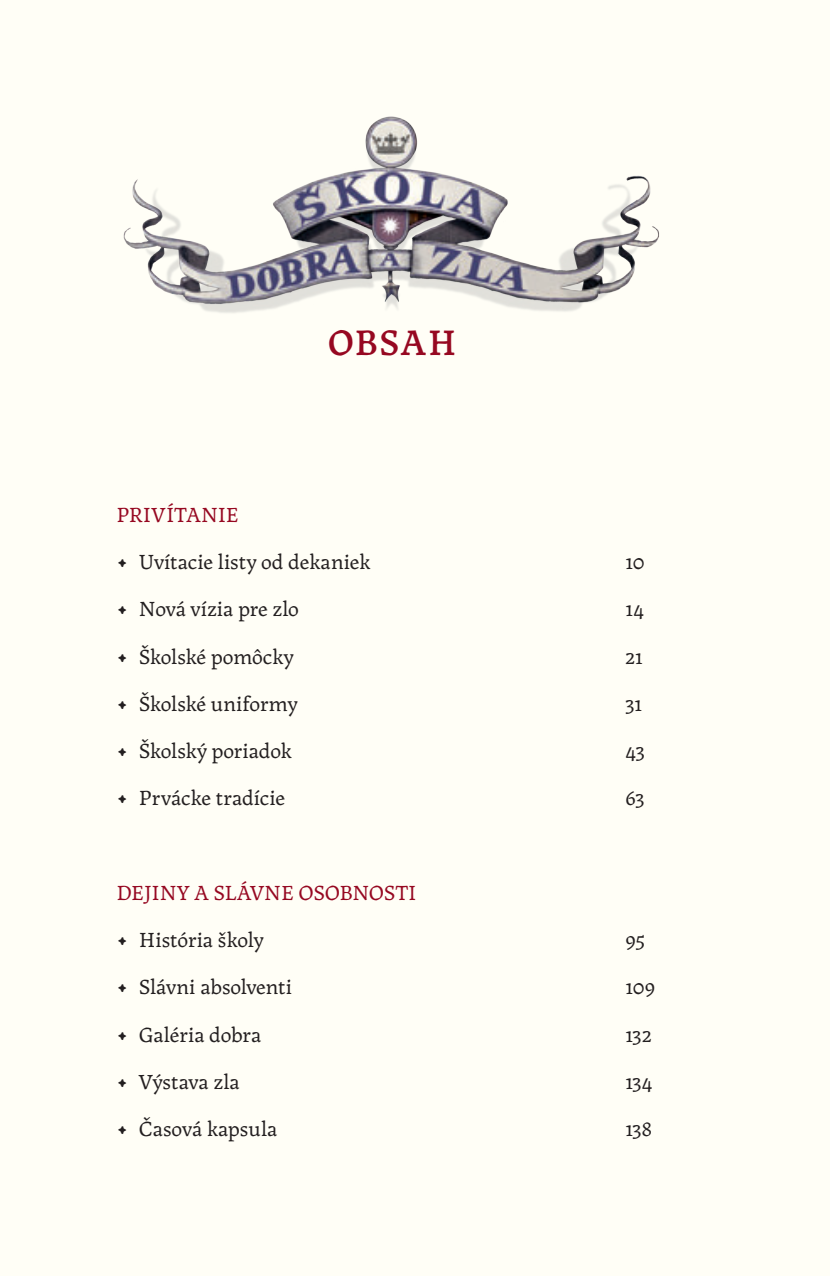
<style>
.page{position:relative;width:830px;height:1276px;background:#fff}
.page>*{position:absolute;margin:0;border:0;box-sizing:border-box;transform-origin:0 0}
.t1{font:500 42.75px "Landa";letter-spacing:.03em;color:#960821}
.t2{font:24.75px "Landa";color:#231f20}
.t3{font:24.75px "Landa";letter-spacing:-.01em;color:#960821}
.s1{font-family:"Adobe Jenson Pro";font-size:29.25px}
</style>
<div class="page">
<div style="left:0;top:0;width:829px;height:1276px;background:#fffef6"></div>
<img style="left:123px;top:116px;width:536px;height:197px">
<h1 class="t1" style="left:327px;top:316px;width:130px">OBSAH</h1>
<p class="t3" style="left:116px;top:500px;width:124px">PRIVÍTANIE</p>
<p class="t2" style="left:116px;top:547px;width:255px"><span class="s1">•</span> Uvítacie listy od dekaniek</p>
<p class="t2" style="left:625px;top:547px;width:21px">10</p>
<p class="t2" style="left:116px;top:594px;width:184px"><span class="s1">•</span> Nová vízia pre zlo</p>
<p class="t2" style="left:625px;top:594px;width:20px">14</p>
<p class="t2" style="left:116px;top:641px;width:178px"><span class="s1">•</span> Školské pomôcky</p>
<p class="t2" style="left:625px;top:641px;width:19px">21</p>
<p class="t2" style="left:116px;top:689px;width:182px"><span class="s1">•</span> Školské uniformy</p>
<p class="t2" style="left:625px;top:689px;width:18px">31</p>
<p class="t2" style="left:116px;top:736px;width:176px"><span class="s1">•</span> Školský poriadok</p>
<p class="t2" style="left:625px;top:736px;width:21px">43</p>
<p class="t2" style="left:116px;top:783px;width:170px"><span class="s1">•</span> Prvácke tradície</p>
<p class="t2" style="left:625px;top:783px;width:21px">63</p>
<p class="t3" style="left:116px;top:878px;width:301px">DEJINY A SLÁVNE OSOBNOSTI</p>
<p class="t2" style="left:116px;top:925px;width:148px"><span class="s1">•</span> História školy</p>
<p class="t2" style="left:625px;top:925px;width:21px">95</p>
<p class="t2" style="left:116px;top:972px;width:177px"><span class="s1">•</span> Slávni absolventi</p>
<p class="t2" style="left:625px;top:972px;width:31px">109</p>
<p class="t2" style="left:116px;top:1019px;width:146px"><span class="s1">•</span> Galéria dobra</p>
<p class="t2" style="left:625px;top:1019px;width:28px">132</p>
<p class="t2" style="left:116px;top:1067px;width:125px"><span class="s1">•</span> Výstava zla</p>
<p class="t2" style="left:625px;top:1067px;width:29px">134</p>
<p class="t2" style="left:116px;top:1114px;width:162px"><span class="s1">•</span> Časová kapsula</p>
<p class="t2" style="left:625px;top:1114px;width:28px">138</p>
</div>
